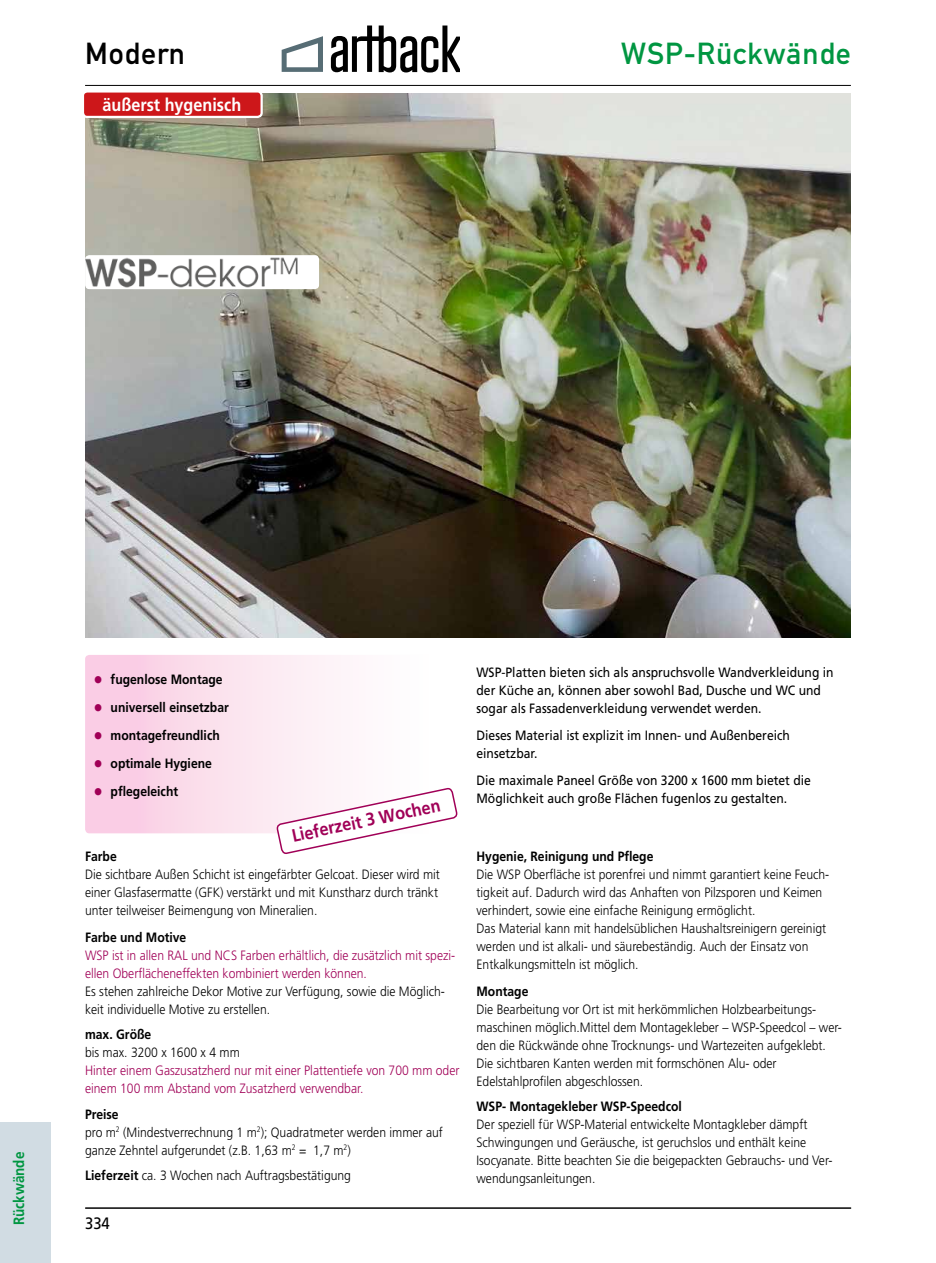
<style>
.page{position:relative;width:936px;height:1263px;background:#fff}
.page>*{position:absolute;margin:0;border:0;box-sizing:border-box;transform-origin:0 0}
.t1{font:30px "DIN Mittelschrift Alternate";letter-spacing:.03em;color:#009641}
.t2{font:30px "DIN Mittelschrift Alternate";letter-spacing:.03em;color:#000}
.t3{font:700 18px "Frutiger";color:#a00057;scale:.9 1}
.t4{font:700 18px "Frutiger";color:#fff;scale:.9 1}
.t5{font:16.5px "Frutiger";color:#000;scale:.9 1}
.t6{font:700 15px "Frutiger";color:#009641;scale:.9 1}
.t7{font:300 13.5px/18px "Frutiger";color:#000;scale:.9 1}
.t8{font:13.5px/18px "Frutiger";color:#000;scale:.9 1}
.t9{font:300 13.5px/18px "Frutiger";color:#a00057;scale:.9 1}
.t10{font:700 13.5px "Frutiger";color:#000;scale:.9 1}
.s1{font-weight:400;font-size:21px;color:#a00057}
.s2{font-weight:700}
</style>
<div class="page">
<div style="left:0;top:1123px;width:51px;height:140px;background:#d1dce3"></div>
<hr style="left:85px;top:1208px;width:766px;height:1px;background:#000">
<hr style="left:85px;top:85px;width:765px;height:1px;background:#000">
<img style="left:85px;top:94px;width:765px;height:544px">
<div style="left:85px;top:655px;width:374px;height:178px;background:linear-gradient(to right,#f9cbe2,#fff);border-radius:4px"></div>
<div style="left:83px;top:91px;width:178px;height:26px;background:#cd171a;border-radius:4px"></div>
<div style="left:82px;top:90px;width:181px;height:28px;border:2px solid #fff;border-radius:4px"></div>
<svg style="left:276px;top:788px;width:181px;height:66px"></svg>
<img style="left:85px;top:255px;width:234px;height:34px">
<svg style="left:281px;top:36px;width:42px;height:36px"></svg>
<svg style="left:331px;top:26px;width:128px;height:46px"></svg>
<h1 class="t2" style="left:85px;top:36px;width:101px">Modern</h1>
<h1 class="t1" style="left:621px;top:36px;width:231px">WSP-Rückwände</h1>
<h2 class="t4" style="left:102px;top:94px;width:156px">äußerst hygenisch</h2>
<p class="t6" style="left:10px;top:1225px;width:83px;rotate:-90deg">Rückwände</p>
<p class="t10" style="left:94px;top:672px;width:145px"><span class="s1">•</span> fugenlose Montage</p>
<p class="t10" style="left:94px;top:700px;width:152px"><span class="s1">•</span> universell einsetzbar</p>
<p class="t10" style="left:94px;top:727px;width:142px"><span class="s1">•</span> montagefreundlich</p>
<p class="t10" style="left:94px;top:755px;width:133px"><span class="s1">•</span> optimale Hygiene</p>
<p class="t10" style="left:94px;top:783px;width:95px"><span class="s1">•</span> pflegeleicht</p>
<h2 class="t3" style="left:290px;top:826px;width:170px;rotate:-12deg">Lieferzeit 3 Wochen</h2>
<p class="t10" style="left:85px;top:848px;width:37px">Farbe</p>
<p class="t7" style="left:85px;top:865px;width:396px">Die sichtbare Außen Schicht ist eingefärbter Gelcoat. Dieser wird mit einer Glasfasermatte (GFK) verstärkt und mit Kunstharz durch tränkt unter teilweiser Beimengung von Mineralien.</p>
<p class="t10" style="left:85px;top:929px;width:114px">Farbe und Motive</p>
<p class="t9" style="left:85px;top:946px;width:413px">WSP ist in allen RAL und NCS Farben erhältlich, die zusätzlich mit spezi&shy;ellen Oberflächeneffekten kombiniert werden können.</p>
<p class="t7" style="left:85px;top:982px;width:401px">Es stehen zahlreiche Dekor Motive zur Verfügung, sowie die Möglich&shy;keit individuelle Motive zu erstellen.</p>
<p class="t10" style="left:85px;top:1026px;width:75px">max. Größe</p>
<p class="t7" style="left:85px;top:1044px;width:173px">bis max. 3200 x 1600 x 4 mm</p>
<p class="t9" style="left:85px;top:1062px;width:417px">Hinter einem Gaszusatzherd nur mit einer Plattentiefe von 700 mm oder einem 100 mm Abstand vom Zusatzherd verwendbar.</p>
<p class="t7" style="left:85px;top:1105px;width:399px"><span class="s2">Preise<br></span>pro m<sup>2</sup> (Mindestverrechnung 1 m<sup>2</sup>); Quadratmeter werden immer auf ganze Zehntel aufgerundet (z.B. 1,63 m<sup>2</sup> = 1,7 m<sup>2</sup>)</p>
<p class="t7" style="left:85px;top:1167px;width:297px"><span class="s2">Lieferzeit</span> ca. 3 Wochen nach Auftragsbestätigung</p>
<p class="t5" style="left:85px;top:1213px;width:29px">334</p>
<p class="t8" style="left:476px;top:664px;width:398px">WSP-Platten bieten sich als anspruchsvolle Wandverkleidung in der Küche an, können aber sowohl Bad, Dusche und WC und sogar als Fassadenverkleidung verwendet werden.</p>
<p class="t8" style="left:476px;top:727px;width:350px">Dieses Material ist explizit im Innen- und Außenbereich einsetzbar.</p>
<p class="t8" style="left:476px;top:772px;width:373px">Die maximale Paneel Größe von 3200 x 1600 mm bietet die<br>Möglichkeit auch große Flächen fugenlos zu gestalten.</p>
<p class="t10" style="left:476px;top:848px;width:198px">Hygenie, Reinigung und Pflege</p>
<p class="t7" style="left:476px;top:865px;width:393px">Die WSP Oberfläche ist porenfrei und nimmt garantiert keine Feuch&shy;tigkeit auf. Dadurch wird das Anhaften von Pilzsporen und Keimen verhindert, sowie eine einfache Reinigung ermöglicht.<br>Das Material kann mit handelsüblichen Haushaltsreinigern gereinigt werden und ist alkali- und säurebeständig. Auch der Einsatz von Entkalkungsmitteln ist möglich.</p>
<p class="t10" style="left:476px;top:983px;width:59px">Montage</p>
<p class="t7" style="left:476px;top:1000px;width:407px">Die Bearbeitung vor Ort ist mit herkömmlichen Holzbearbeitungs&shy;maschinen möglich.Mittel dem Montagekleber – WSP-Speedcol – wer&shy;den die Rückwände ohne Trocknungs- und Wartezeiten aufgeklebt.<br>Die sichtbaren Kanten werden mit formschönen Alu- oder Edelstahlprofilen abgeschlossen.</p>
<p class="t10" style="left:476px;top:1098px;width:230px">WSP- Montagekleber WSP-Speedcol</p>
<p class="t7" style="left:476px;top:1116px;width:397px">Der speziell für WSP-Material entwickelte Montagkleber dämpft Schwingungen und Geräusche, ist geruchslos und enthält keine Isocyanate. Bitte beachten Sie die beigepackten Gebrauchs- und Ver&shy;wendungsanleitungen.</p>
</div>
